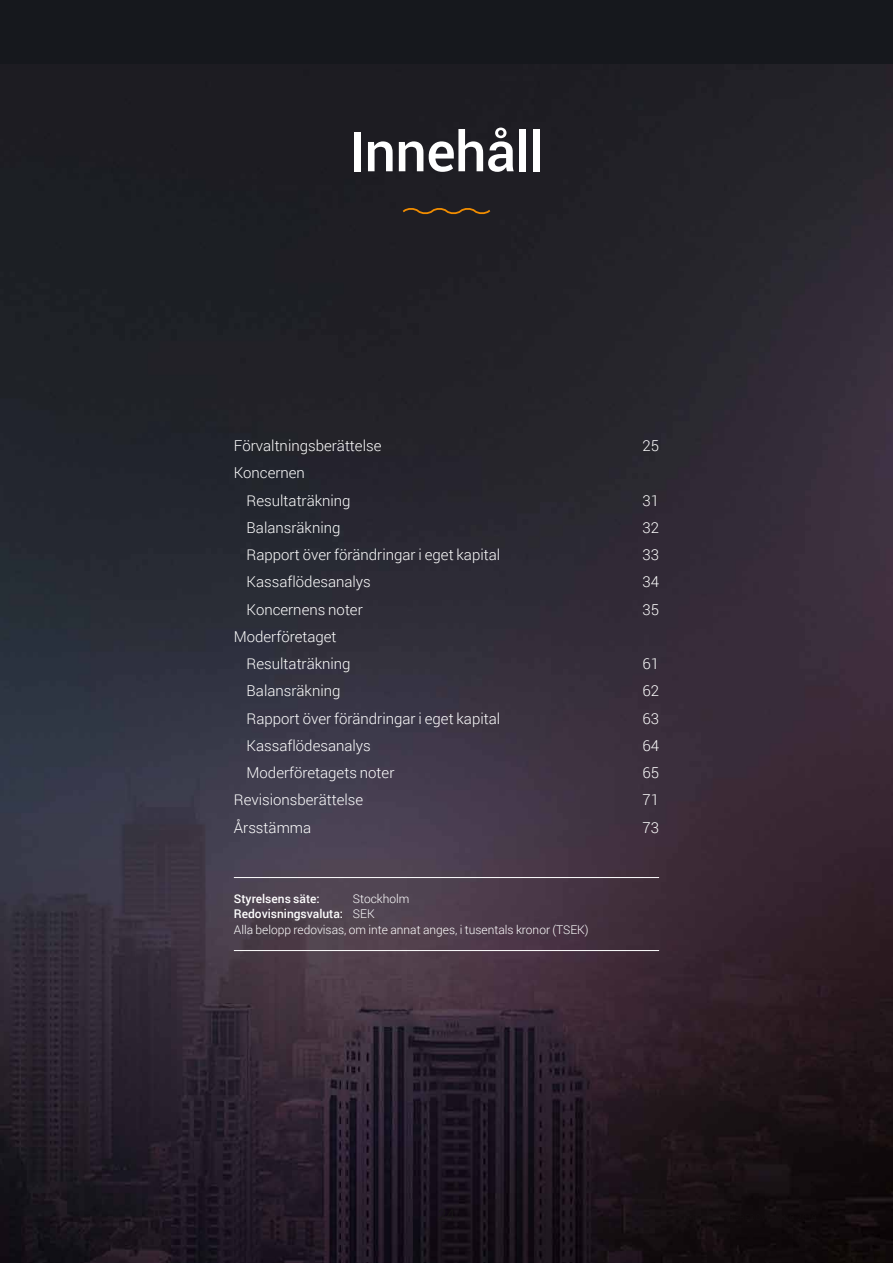
<style>
.page{position:relative;width:893px;height:1263px;background:#16181d}
.page>*{position:absolute;margin:0;border:0;box-sizing:border-box;transform-origin:0 0}
.t1{font:500 55.5px "Roboto";letter-spacing:-.01em;color:#fff}
.t2{font:300 15px/27.3px "Roboto";color:#fff}
.t3{font:300 12px/15.8px "Roboto";color:#fff}
.t4{font:500 12px "Roboto";color:#fff}
.s1{font-weight:500}
</style>
<div class="page">
<img style="left:0;top:64px;width:893px;height:1199px">
<svg style="left:401px;top:206px;width:91px;height:10px"></svg>
<hr style="left:234px;top:877px;width:425px;height:1px;background:#fff">
<hr style="left:234px;top:950px;width:425px;height:1px;background:#fff">
<h1 class="t1" style="left:349px;top:112px;width:196px">Innehåll</h1>
<p class="t2" style="left:234px;top:432px;width:149px">Förvaltningsberättelse</p>
<p class="t2" style="left:642px;top:432px;width:18px">25</p>
<p class="t2" style="left:247px;top:459px;width:106px;text-indent:-13px">Koncernen<br>Resultaträkning</p>
<p class="t2" style="left:642px;top:486px;width:18px">31</p>
<p class="t2" style="left:247px;top:513px;width:95px">Balansräkning</p>
<p class="t2" style="left:642px;top:513px;width:18px">32</p>
<p class="t2" style="left:247px;top:541px;width:255px">Rapport över förändringar i eget kapital</p>
<p class="t2" style="left:642px;top:541px;width:18px">33</p>
<p class="t2" style="left:247px;top:568px;width:126px">Kassaflödesanalys</p>
<p class="t2" style="left:642px;top:568px;width:18px">34</p>
<p class="t2" style="left:247px;top:595px;width:118px">Koncernens noter</p>
<p class="t2" style="left:642px;top:595px;width:18px">35</p>
<p class="t2" style="left:247px;top:622px;width:106px;text-indent:-13px">Moderföretaget<br>Resultaträkning</p>
<p class="t2" style="left:642px;top:650px;width:18px">61</p>
<p class="t2" style="left:247px;top:677px;width:95px">Balansräkning</p>
<p class="t2" style="left:642px;top:677px;width:18px">62</p>
<p class="t2" style="left:247px;top:704px;width:255px">Rapport över förändringar i eget kapital</p>
<p class="t2" style="left:642px;top:704px;width:18px">63</p>
<p class="t2" style="left:247px;top:731px;width:126px">Kassaflödesanalys</p>
<p class="t2" style="left:642px;top:731px;width:18px">64</p>
<p class="t2" style="left:247px;top:759px;width:149px">Moderföretagets noter</p>
<p class="t2" style="left:642px;top:759px;width:18px">65</p>
<p class="t2" style="left:234px;top:786px;width:131px">Revisionsberättelse</p>
<p class="t2" style="left:642px;top:786px;width:18px">71</p>
<p class="t2" style="left:234px;top:813px;width:79px">Årsstämma</p>
<p class="t2" style="left:642px;top:813px;width:18px">73</p>
<p class="t3" style="left:234px;top:890px;width:356px;text-indent:119px">Stockholm<br><span class="s1">Redovisningsvaluta:</span> SEK<br>Alla belopp redovisas, om inte annat anges, i tusentals kronor (TSEK)</p>
<p class="t4" style="left:234px;top:890px;width:87px">Styrelsens säte:</p>
</div>
